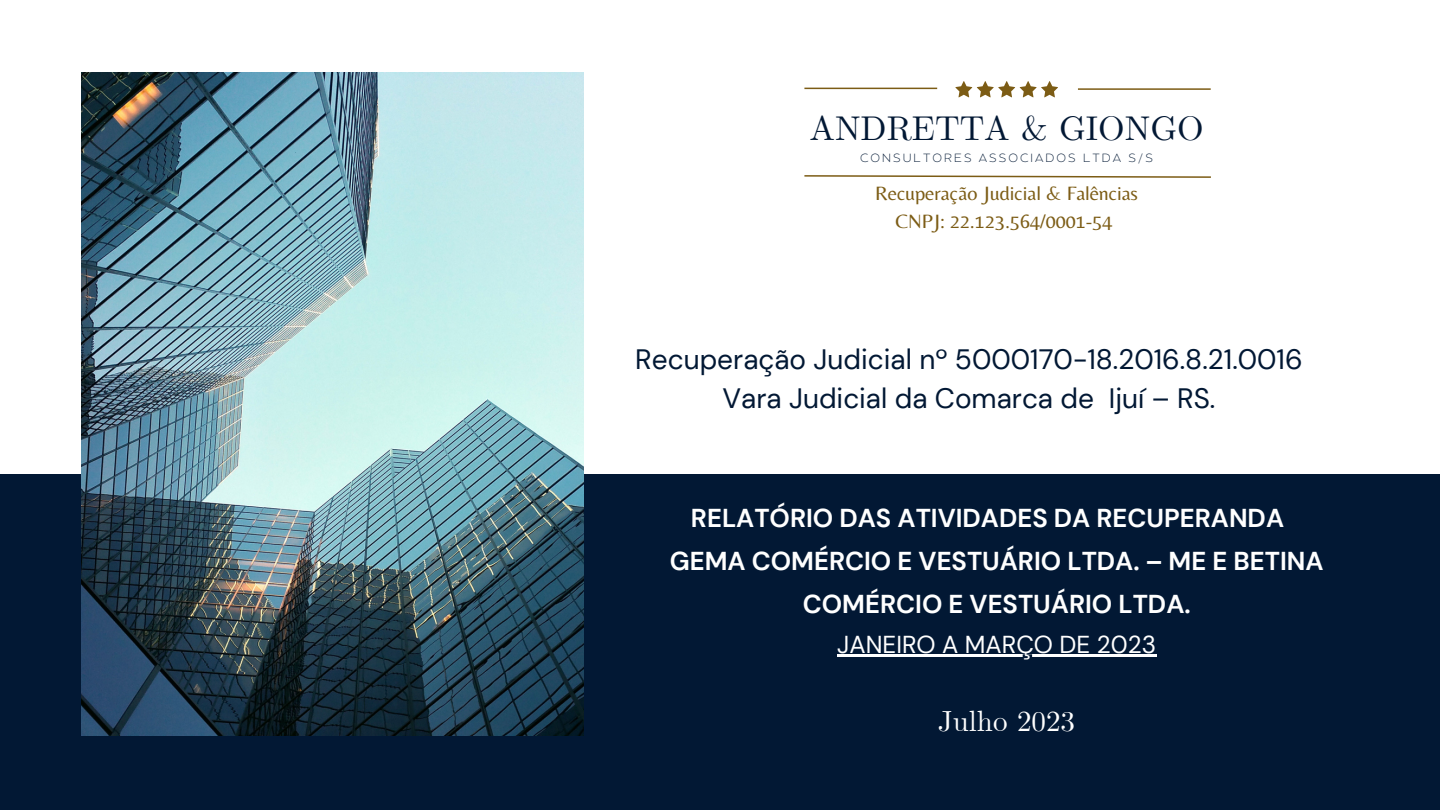
<style>
.page{position:relative;width:1440px;height:810px;background:#fff}
.page>*{position:absolute;margin:0;border:0;box-sizing:border-box;transform-origin:0 0}
.t1{font:34.2px "CMU Serif";color:#021834}
.t2{font:29px "CMU Serif";color:#fff}
.t3{font:28px "DM Sans";color:#021834}
.t4{font:700 25.8px/42.8px "DM Sans";color:#fff;text-align:center}
.t5{font:24.5px "DM Sans";color:#fff}
.t6{font:20.1px "Belleza";color:#7c5c15}
.t7{font:200 11.9px "Balgin";letter-spacing:.175em;color:#021834}
</style>
<div class="page">
<div style="left:0;top:474px;width:1440px;height:336px;background:#021834"></div>
<img style="left:81px;top:73px;width:503px;height:663px">
<hr style="left:804px;top:88px;width:133px;height:1px;background:#7c5c15">
<svg style="left:955px;top:81px;width:103px;height:16px"></svg>
<svg style="left:804px;top:175px;width:407px;height:3px"></svg>
<hr style="left:837px;top:655px;width:216px;height:2px;background:#fff">
<hr style="left:1053px;top:655px;width:103px;height:2px;background:#fff">
<hr style="left:1078px;top:88px;width:133px;height:2px;background:#7c5c15">
<p class="t1" style="left:809px;top:108px;width:396px">ANDRETTA &amp; GIONGO</p>
<p class="t7" style="left:860px;top:153px;width:294px">CONSULTORES ASSOCIADOS LTDA S/S</p>
<p class="t6" style="left:875px;top:182px;width:265px">Recuperação Judicial &amp; Falências</p>
<p class="t6" style="left:895px;top:209px;width:219px">CNPJ: 22.123.564/0001-54</p>
<p class="t3" style="left:635px;top:341px;width:669px">Recuperação Judicial nº 5000170-18.2016.8.21.0016</p>
<p class="t3" style="left:723px;top:380px;width:494px">Vara Judicial da Comarca de Ijuí – RS.</p>
<p class="t4" style="left:691px;top:497px;width:595px">RELATÓRIO DAS ATIVIDADES DA RECUPERANDA</p>
<p class="t4" style="left:670px;top:540px;width:655px">GEMA COMÉRCIO E VESTUÁRIO LTDA. – ME E BETINA<br>COMÉRCIO E VESTUÁRIO LTDA.</p>
<p class="t5" style="left:837px;top:629px;width:320px">JANEIRO A MARÇO DE 2023</p>
<p class="t2" style="left:938px;top:704px;width:139px">Julho 2023</p>
</div>
